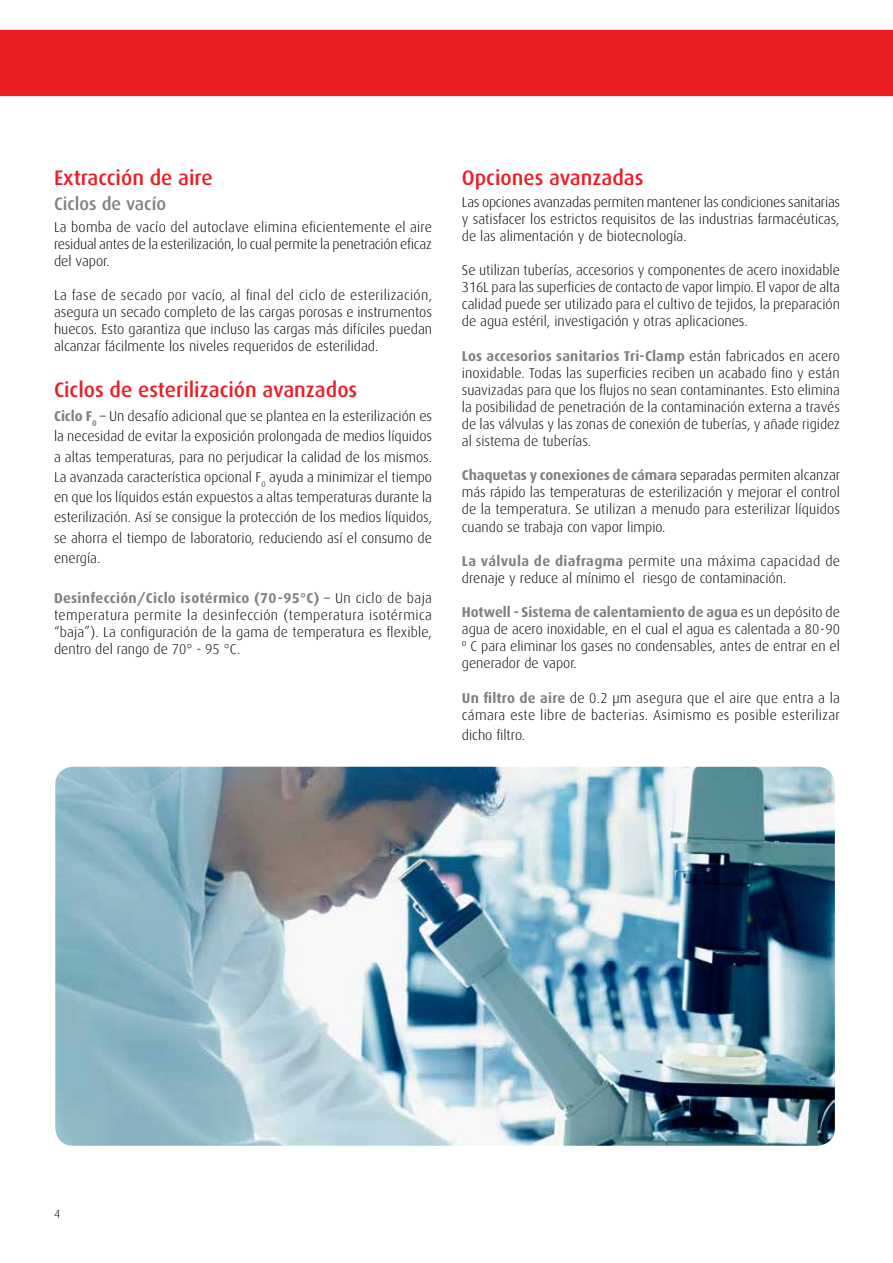
<style>
.page{position:relative;width:893px;height:1263px;background:#fff}
.page>*{position:absolute;margin:0;border:0;box-sizing:border-box;transform-origin:0 0}
.t1{font:500 21px "Dax";color:#ed1d24}
.t2{font:500 18px "Dax";color:#808080}
.t3{font:300 14.25px/17.1px "Dax";color:#000;text-align:justify}
.t4{font:300 14.25px/17.1px "Dax";letter-spacing:.02em;color:#000}
.t5{font:300 12px "Dax";color:#000}
.s1{font-weight:700;color:#808080}
</style>
<div class="page">
<img style="left:55px;top:767px;width:780px;height:379px">
<div style="left:0;top:30px;width:893px;height:66px;background:#ed1d24"></div>
<h1 class="t1" style="left:54px;top:166px;width:160px">Extracción de aire</h1>
<p class="t2" style="left:54px;top:194px;width:114px">Ciclos de vacío</p>
<p class="t3" style="left:54px;top:218px;width:380px">La bomba de vacío del autoclave elimina eficientemente el aire residual antes de la esterilización, lo cual permite la penetración eficaz del vapor.</p>
<p class="t3" style="left:54px;top:287px;width:380px">La fase de secado por vacío, al final del ciclo de esterilización, asegura un secado completo de las cargas porosas e instrumentos huecos. Esto garantiza que incluso las cargas más difíciles puedan alcanzar fácilmente los niveles requeridos de esterilidad.</p>
<h1 class="t1" style="left:54px;top:378px;width:305px">Ciclos de esterilización avanzados</h1>
<p class="t3" style="left:54px;top:406px;width:380px;line-height:20.2px"><span class="s1">Ciclo F</span><sub>0</sub> <span class="s1">–</span> Un desafío adicional que se plantea en la esterilización es la necesidad de evitar la exposición prolongada de medios líquidos a altas temperaturas, para no perjudicar la calidad de los mismos.<br>La avanzada característica opcional F<sub>0</sub> ayuda a minimizar el tiempo en que los líquidos están expuestos a altas temperaturas durante la esterilización. Así se consigue la protección de los medios líquidos, se ahorra el tiempo de laboratorio, reduciendo así el consumo de energía.</p>
<p class="t3" style="left:54px;top:590px;width:380px"><span class="s1">Desinfección/Ciclo isotérmico (70-95°C) –</span> Un ciclo de baja temperatura permite la desinfección (temperatura isotérmica “baja”). La configuración de la gama de temperatura es flexible, dentro del rango de 70° - 95 °C.</p>
<h1 class="t1" style="left:462px;top:166px;width:183px">Opciones avanzadas</h1>
<p class="t3" style="left:462px;top:193px;width:380px">Las opciones avanzadas permiten mantener las condiciones sanitarias y satisfacer los estrictos requisitos de las industrias farmacéuticas, de las alimentación y de biotecnología.</p>
<p class="t3" style="left:462px;top:262px;width:380px">Se utilizan tuberías, accesorios y componentes de acero inoxidable 316L para las superficies de contacto de vapor limpio. El vapor de alta calidad puede ser utilizado para el cultivo de tejidos, la preparación de agua estéril, investigación y otras aplicaciones.</p>
<p class="t3" style="left:462px;top:347px;width:380px"><span class="s1">Los accesorios sanitarios Tri-Clamp</span> están fabricados en acero inoxidable. Todas las superficies reciben un acabado fino y están suavizadas para que los flujos no sean contaminantes. Esto elimina la posibilidad de penetración de la contaminación externa a través de las válvulas y las zonas de conexión de tuberías, y añade rigidez al sistema de tuberías.</p>
<p class="t3" style="left:462px;top:467px;width:380px"><span class="s1">Chaquetas y conexiones de cámara</span> separadas permiten alcanzar más rápido las temperaturas de esterilización y mejorar el control de la temperatura. Se utilizan a menudo para esterilizar líquidos cuando se trabaja con vapor limpio.</p>
<p class="t3" style="left:462px;top:552px;width:380px"><span class="s1">La válvula de diafragma</span> permite una máxima capacidad de drenaje y reduce al mínimo el riesgo de contaminación.</p>
<p class="t3" style="left:462px;top:604px;width:380px"><span class="s1">Hotwell - Sistema de calentamiento de agua</span> es un depósito de agua de acero inoxidable, en el cual el agua es calentada a 80-90 º C para eliminar los gases no condensables, antes de entrar en el generador de vapor.</p>
<p class="t4" style="left:462px;top:689px;width:380px"><span class="s1">Un filtro de aire</span> de 0.2 μm asegura que el aire que entra a la cámara este libre de bacterias. Asimismo es posible esterilizar</p>
<p class="t3" style="left:462px;top:726px;width:65px">dicho filtro.</p>
<p class="t5" style="left:54px;top:1207px;width:8px">4</p>
</div>
